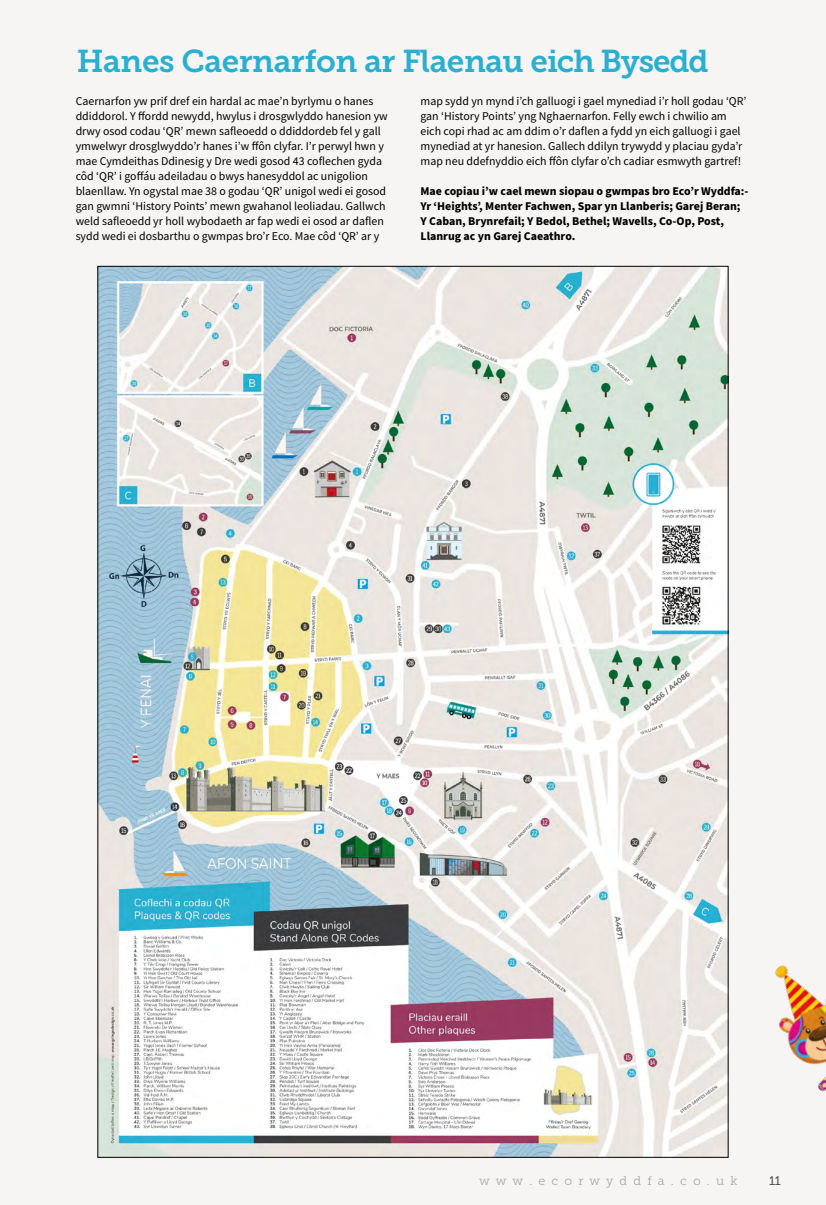
<style>
.page{position:relative;width:826px;height:1205px;background:#f7f5f4}
.page>*{position:absolute;margin:0;border:0;box-sizing:border-box;transform-origin:0 0}
.Pennawd_Coch{font:31.5px "Museo Slab 700";letter-spacing:-.015em;color:#29b0d0}
.t1{font:12.5px "Museo Slab 300";color:#a8a8a7}
.t2{font:12.5px "Museo Slab 500";color:#575756}
.No_indent_Body_Eco{font:11.88px/15px "Source Sans Pro";color:#000}
.Body_Eco{font:700 11.88px/15px "Source Sans Pro";color:#000}
</style>
<div class="page">
<img style="left:100px;top:268px;width:626px;height:887px">
<img style="left:775px;top:965px;width:51px;height:127px">
<p class="Pennawd_Coch" style="left:77px;top:43px;width:633px">Hanes Caernarfon ar Flaenau eich Bysedd</p>
<p class="No_indent_Body_Eco" style="left:76px;top:93px;width:314px">Caernarfon yw prif dref ein hardal ac mae’n byrlymu o hanes ddiddorol. Y ffordd newydd, hwylus i drosgwlyddo hanesion yw drwy osod codau ‘QR’ mewn safleoedd o ddiddordeb fel y gall ymwelwyr drosglwyddo’r hanes i’w ffôn clyfar. I’r perwyl hwn y mae Cymdeithas Ddinesig y Dre wedi gosod 43 coflechen gyda côd ‘QR’ i goffáu adeiladau o bwys hanesyddol ac unigolion blaenllaw. Yn ogystal mae 38 o godau ‘QR’ unigol wedi ei gosod gan gwmni ‘History Points’ mewn gwahanol leoliadau. Gallwch weld safleoedd yr holl wybodaeth ar fap wedi ei osod ar daflen sydd wedi ei dosbarthu o gwmpas bro’r Eco. Mae côd ‘QR’ ar y</p>
<p class="No_indent_Body_Eco" style="left:420px;top:93px;width:327px">map sydd yn mynd i’ch galluogi i gael mynediad i’r holl godau ‘QR’ gan ‘History Points’ yng Nghaernarfon. Felly ewch i chwilio am eich copi rhad ac am ddim o’r daflen a fydd yn eich galluogi i gael mynediad at yr hanesion. Gallech ddilyn trywydd y placiau gyda’r map neu ddefnyddio eich ffôn clyfar o’ch cadiar esmwyth gartref!</p>
<p class="Body_Eco" style="left:420px;top:184px;width:329px">Mae copiau i’w cael mewn siopau o gwmpas bro Eco’r Wyddfa:- Yr ‘Heights’, Menter Fachwen, Spar yn Llanberis; Garej Beran; Y Caban, Brynrefail; Y Bedol, Bethel; Wavells, Co-Op, Post, Llanrug ac yn Garej Caeathro.</p>
<p class="t1" style="left:479px;top:1174px;width:260px">w w w . e c o r w y d d f a . c o . u k</p>
<p class="t2" style="left:769px;top:1174px;width:13px">11</p>
</div>
